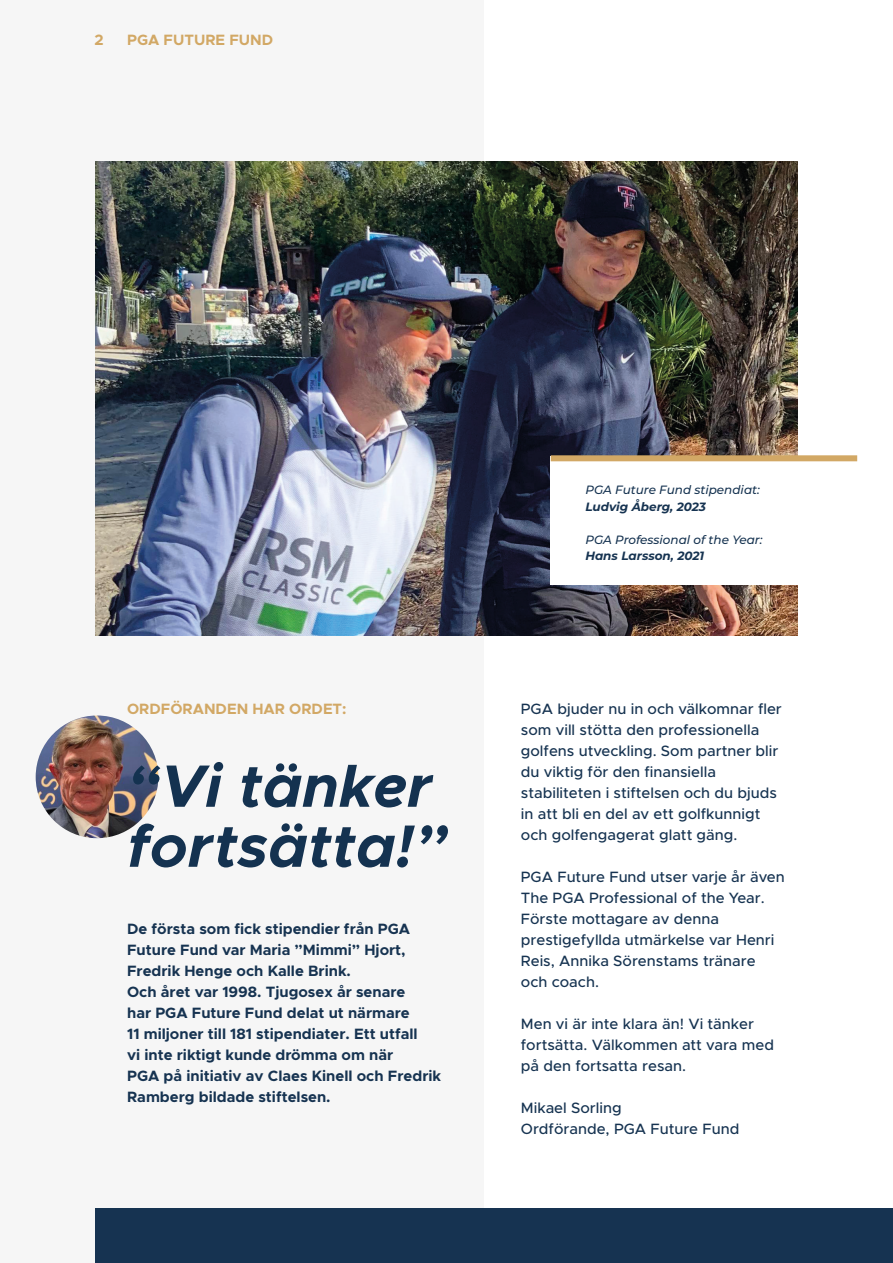
<style>
.page{position:relative;width:893px;height:1263px;background:#fff}
.page>*{position:absolute;margin:0;border:0;box-sizing:border-box;transform-origin:0 0}
.t1{font:italic 700 60px "Metropolis";color:#143250}
.t2{font:500 15px/21px "Metropolis";color:#163351}
.t3{font:700 15px/21px "Metropolis";color:#163351}
.t4{font:700 15px "Metropolis";color:#d2a865}
.t5{font:italic 500 12px "Montserrat";color:#163351}
.t6{font:italic 700 12px "Montserrat";color:#163351}
</style>
<div class="page">
<div style="left:0;top:0;width:484px;height:1263px;background:#f6f6f6"></div>
<img style="left:95px;top:162px;width:702px;height:474px">
<div style="left:551px;top:456px;width:306px;height:129px;background:#fff"></div>
<div style="left:551px;top:455px;width:306px;height:6px;background:#d2a865"></div>
<div style="left:95px;top:1209px;width:798px;height:54px;background:#163351"></div>
<img style="left:36px;top:715px;width:122px;height:123px;border-radius:61px">
<p class="t4" style="left:94px;top:30px;width:11px">2</p>
<p class="t4" style="left:127px;top:30px;width:148px">PGA FUTURE FUND</p>
<p class="t4" style="left:127px;top:699px;width:221px">ORDFÖRANDEN HAR ORDET:</p>
<p class="t1" style="left:127px;top:748px;width:307px">“Vi tänker</p>
<p class="t1" style="left:127px;top:808px;width:321px">fortsätta!”</p>
<p class="t3" style="left:127px;top:918px;width:285px">De första som fick stipendier från PGA</p>
<p class="t3" style="left:127px;top:939px;width:280px">Future Fund var Maria ”Mimmi” Hjort,<br>Fredrik Henge och Kalle Brink.</p>
<p class="t3" style="left:127px;top:981px;width:280px">Och året var 1998. Tjugosex år senare</p>
<p class="t3" style="left:127px;top:1002px;width:284px">har PGA Future Fund delat ut närmare</p>
<p class="t3" style="left:127px;top:1023px;width:292px">11 miljoner till 181 stipendiater. Ett utfall</p>
<p class="t3" style="left:127px;top:1044px;width:268px">vi inte riktigt kunde drömma om när</p>
<p class="t3" style="left:127px;top:1065px;width:315px">PGA på initiativ av Claes Kinell och Fredrik<br>Ramberg bildade stiftelsen.</p>
<p class="t5" style="left:585px;top:482px;width:176px">PGA Future Fund stipendiat:</p>
<p class="t6" style="left:585px;top:498px;width:122px">Ludvig Åberg, 2023</p>
<p class="t5" style="left:585px;top:531px;width:179px">PGA Professional of the Year:</p>
<p class="t6" style="left:585px;top:547px;width:120px">Hans Larsson, 2021</p>
<p class="t2" style="left:521px;top:698px;width:262px">PGA bjuder nu in och välkomnar fler som vill stötta den professionella golfens utveckling. Som partner blir du viktig för den finansiella</p>
<p class="t2" style="left:521px;top:782px;width:258px">stabiliteten i stiftelsen och du bjuds in att bli en del av ett golfkunnigt och golfengagerat glatt gäng.</p>
<p class="t2" style="left:521px;top:866px;width:265px">PGA Future Fund utser varje år även<br>The PGA Professional of the Year.<br>Förste mottagare av denna</p>
<p class="t2" style="left:521px;top:929px;width:255px">prestigefyllda utmärkelse var Henri<br>Reis, Annika Sörenstams tränare och coach.</p>
<p class="t2" style="left:521px;top:1013px;width:255px">Men vi är inte klara än! Vi tänker fortsätta. Välkommen att vara med på den fortsatta resan.</p>
<p class="t2" style="left:521px;top:1097px;width:102px">Mikael Sorling</p>
<p class="t2" style="left:521px;top:1118px;width:220px">Ordförande, PGA Future Fund</p>
</div>
